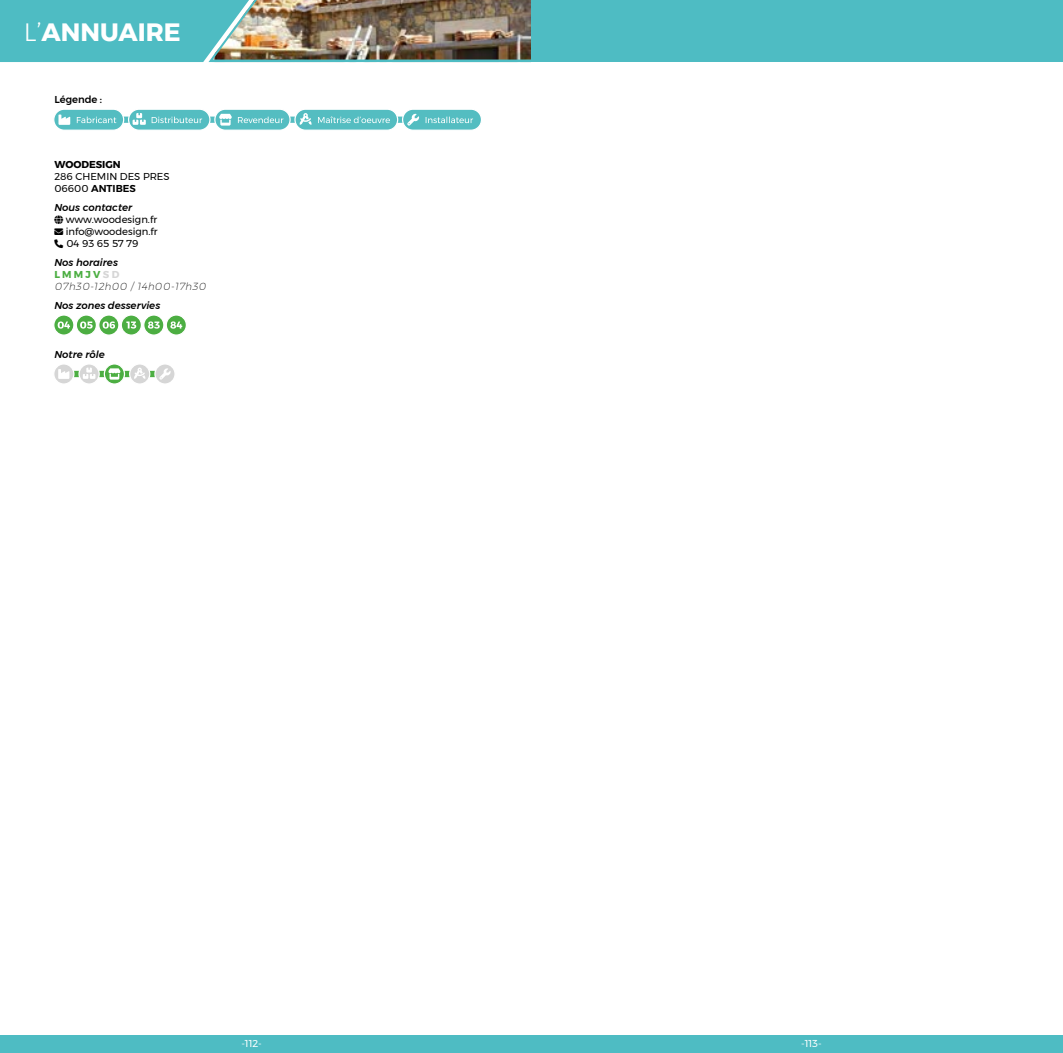
<style>
.page{position:relative;width:1063px;height:1053px;background:#fff}
.page>*{position:absolute;margin:0;border:0;box-sizing:border-box;transform-origin:0 0}
.t1{font:700 25px "Montserrat";color:#fff}
.t2{font:10px/12px "Montserrat";color:#000}
.t3{font:italic 500 10px/19.1px "Montserrat";color:#000}
.t4{font:italic 200 10px/12.1px "Montserrat";color:#000}
.t5{font:10px "Montserrat";color:#fff}
.t6{font:700 10px "Montserrat";color:#000}
.t7{font:500 10px "Montserrat";color:#000}
.s1{font-weight:300}
.s2{font-weight:600}
.s3{font-weight:400;font-style:normal}
.s4{font-weight:700;font-style:normal;color:#4cae42}
.s5{font-weight:700;font-style:normal;color:#d6d6d6}
</style>
<div class="page">
<div style="left:531px;top:1035px;width:532px;height:17px;background:#4ebcc3"></div>
<div style="left:0;top:1035px;width:531px;height:17px;background:#4ebcc3"></div>
<img style="left:0;top:0;width:531px;height:63px">
<div style="left:531px;top:0;width:532px;height:62px;background:#4ebcc3"></div>
<svg style="left:99px;top:315px;width:20px;height:20px"></svg>
<div style="left:98px;top:314px;width:22px;height:22px;border:1px solid #fff;border-radius:50%"></div>
<svg style="left:103px;top:321px;width:12px;height:7px"></svg>
<svg style="left:144px;top:315px;width:20px;height:20px"></svg>
<div style="left:143px;top:314px;width:22px;height:22px;border:1px solid #fff;border-radius:50%"></div>
<svg style="left:148px;top:321px;width:12px;height:7px"></svg>
<svg style="left:54px;top:315px;width:20px;height:20px"></svg>
<div style="left:53px;top:314px;width:22px;height:22px;border:1px solid #fff;border-radius:50%"></div>
<svg style="left:58px;top:321px;width:12px;height:7px"></svg>
<svg style="left:121px;top:315px;width:20px;height:20px"></svg>
<div style="left:121px;top:314px;width:21px;height:22px;border:1px solid #fff;border-radius:50%"></div>
<svg style="left:126px;top:321px;width:10px;height:7px"></svg>
<svg style="left:76px;top:315px;width:20px;height:20px"></svg>
<div style="left:76px;top:314px;width:21px;height:22px;border:1px solid #fff;border-radius:50%"></div>
<svg style="left:80px;top:321px;width:13px;height:7px"></svg>
<svg style="left:166px;top:315px;width:20px;height:20px"></svg>
<div style="left:166px;top:314px;width:21px;height:22px;border:1px solid #fff;border-radius:50%"></div>
<svg style="left:170px;top:321px;width:12px;height:7px"></svg>
<svg style="left:54px;top:364px;width:20px;height:20px"></svg>
<div style="left:53px;top:363px;width:22px;height:21px;border:1px solid #fff;border-radius:50%"></div>
<svg style="left:104px;top:364px;width:20px;height:20px"></svg>
<div style="left:104px;top:363px;width:21px;height:21px;border:1px solid #fff;border-radius:50%"></div>
<svg style="left:79px;top:364px;width:20px;height:20px"></svg>
<div style="left:78px;top:363px;width:22px;height:21px;border:1px solid #fff;border-radius:50%"></div>
<svg style="left:155px;top:364px;width:20px;height:20px"></svg>
<div style="left:154px;top:363px;width:22px;height:21px;border:1px solid #fff;border-radius:50%"></div>
<svg style="left:130px;top:364px;width:20px;height:20px"></svg>
<div style="left:129px;top:363px;width:21px;height:21px;border:1px solid #fff;border-radius:50%"></div>
<svg style="left:58px;top:367px;width:113px;height:12px"></svg>
<div style="left:107px;top:117px;width:328px;height:6px;background:#54bdc1"></div>
<div style="left:54px;top:109px;width:70px;height:21px;background:#54bdc1;border-radius:11px"></div>
<div style="left:53px;top:108px;width:71px;height:23px;border:1px solid #fff;border-radius:11px"></div>
<svg style="left:58px;top:114px;width:12px;height:11px"></svg>
<svg style="left:77px;top:117px;width:39px;height:6px"></svg>
<div style="left:215px;top:109px;width:75px;height:21px;background:#54bdc1;border-radius:11px"></div>
<div style="left:214px;top:108px;width:77px;height:23px;border:1px solid #fff;border-radius:11px"></div>
<svg style="left:219px;top:114px;width:13px;height:12px"></svg>
<svg style="left:238px;top:117px;width:45px;height:6px"></svg>
<div style="left:129px;top:109px;width:81px;height:21px;background:#54bdc1;border-radius:11px"></div>
<div style="left:128px;top:108px;width:83px;height:23px;border:1px solid #fff;border-radius:11px"></div>
<svg style="left:133px;top:113px;width:13px;height:12px"></svg>
<svg style="left:152px;top:117px;width:50px;height:6px"></svg>
<div style="left:403px;top:109px;width:78px;height:21px;background:#54bdc1;border-radius:11px"></div>
<div style="left:402px;top:108px;width:80px;height:23px;border:1px solid #fff;border-radius:11px"></div>
<svg style="left:407px;top:114px;width:12px;height:12px"></svg>
<svg style="left:426px;top:117px;width:47px;height:6px"></svg>
<div style="left:295px;top:109px;width:103px;height:21px;background:#54bdc1;border-radius:11px"></div>
<div style="left:294px;top:108px;width:104px;height:23px;border:1px solid #fff;border-radius:11px"></div>
<svg style="left:300px;top:113px;width:11px;height:12px"></svg>
<svg style="left:318px;top:116px;width:72px;height:7px"></svg>
<h1 class="t1" style="left:24px;top:12px;width:158px"><span class="s1">L’</span>ANNUAIRE</h1>
<p class="t7" style="left:54px;top:91px;width:49px">Légende :</p>
<p class="t6" style="left:54px;top:156px;width:68px">WOODESIGN</p>
<p class="t2" style="left:54px;top:170px;width:117px">286 CHEMIN DES PRES<br>06600 <span class="s2">ANTIBES</span></p>
<p class="t3" style="left:54px;top:198px;width:79px">Nous contacter</p>
<p class="t2" style="left:54px;top:213px;width:104px">●□ www.woodesign.fr</p>
<p class="t2" style="left:54px;top:225px;width:105px">■❖●□ info@woodesign.fr</p>
<p class="t3" style="left:54px;top:234px;width:86px">□■ <span class="s3">04 93 65 57 79<br></span>Nos horaires</p>
<p class="t4" style="left:54px;top:268px;width:154px"><span class="s4">L M M J V</span><span class="s5">SD<br></span>07h30-12h00 / 14h00-17h30</p>
<p class="t3" style="left:54px;top:296px;width:107px">Nos zones desservies</p>
<p class="t3" style="left:54px;top:345px;width:52px">Notre rôle</p>
<p class="t5" style="left:241px;top:1035px;width:22px">-112-</p>
<p class="t5" style="left:801px;top:1035px;width:22px">-113-</p>
</div>
